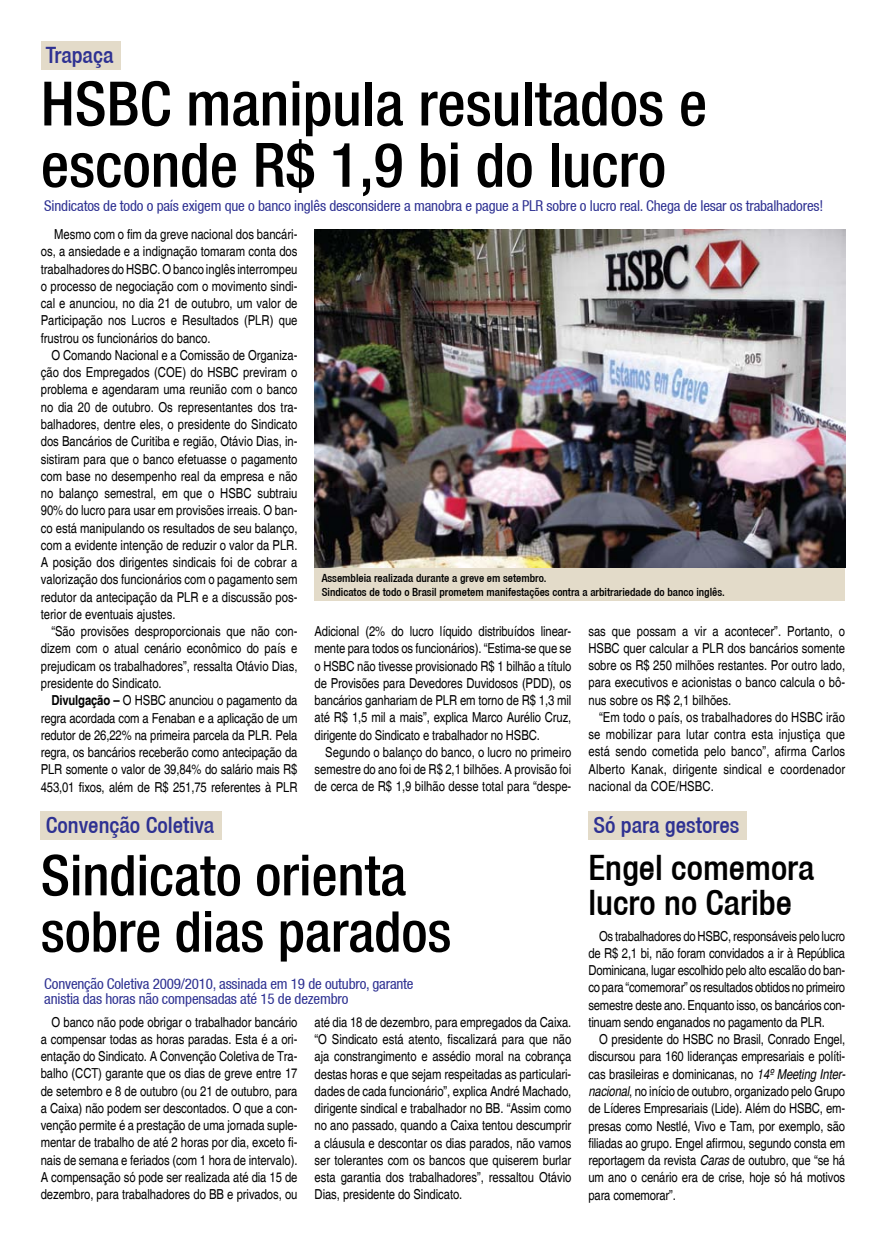
<style>
.page{position:relative;width:886px;height:1241px;background:#fff}
.page>*{position:absolute;margin:0;border:0;box-sizing:border-box;transform-origin:0 0}
.t1{font:500 condensed 61.25px/61.2px "Helvetica 67";color:#000}
.t2{font:500 condensed 56.25px/56.2px "Helvetica 67";color:#000}
.t3{font:500 condensed 35px/35px "Helvetica 67";color:#000}
.t4{font:500 condensed 22.5px "Helvetica 67";color:#2e3192}
.t5{font:condensed 15px/15px "Helvetica 57";letter-spacing:-.01em;color:#2e3192}
.t6{font:condensed 13.75px/17.2px "Helvetica";letter-spacing:-.005em;color:#000;text-align:justify}
.t7{font:500 condensed 11.25px/13.5px "Helvetica 67";color:#000}
.s1{font-weight:700}
.s2{font-style:italic}
</style>
<div class="page">
<div style="left:315px;top:562px;width:530px;height:38px;background:#e3dbc9"></div>
<div style="left:41px;top:41px;width:80px;height:28px;background:#e3dbc9"></div>
<div style="left:41px;top:811px;width:181px;height:28px;background:#e3dbc9"></div>
<div style="left:588px;top:811px;width:159px;height:28px;background:#e3dbc9"></div>
<img style="left:315px;top:229px;width:530px;height:338px">
<h3 class="t4" style="left:46px;top:41px;width:69px">Trapaça</h3>
<h1 class="t1" style="left:41px;top:72px;width:668px">HSBC manipula resultados e esconde R$ 1,9 bi do lucro</h1>
<p class="t5" style="left:44px;top:198px;width:780px">Sindicatos de todo o país exigem que o banco inglês desconsidere a manobra e pague a PLR sobre o lucro real. Chega de lesar os trabalhadores!</p>
<p class="t6" style="left:41px;top:226px;width:258px;text-indent:13px">Mesmo com o fim da greve nacional dos bancári&shy;os, a ansiedade e a indignação tomaram conta dos trabalhadores do HSBC. O banco inglês interrompeu o processo de negociação com o movimento sindi&shy;cal e anunciou, no dia 21 de outubro, um valor de Participação nos Lucros e Resultados (PLR) que frustrou os funcionários do banco.</p>
<p class="t6" style="left:41px;top:346px;width:258px;text-indent:11px">O Comando Nacional e a Comissão de Organiza&shy;ção dos Empregados (COE) do HSBC previram o problema e agendaram uma reunião com o banco no dia 20 de outubro. Os representantes dos tra&shy;balhadores, dentre eles, o presidente do Sindicato dos Bancários de Curitiba e região, Otávio Dias, in&shy;sistiram para que o banco efetuasse o pagamento com base no desempenho real da empresa e não no balanço semestral, em que o HSBC subtraiu 90% do lucro para usar em provisões irreais. O ban&shy;co está manipulando os resultados de seu balanço, com a evidente intenção de reduzir o valor da PLR.<br>A posição dos dirigentes sindicais foi de cobrar a valorização dos funcionários com o pagamento sem redutor da antecipação da PLR e a discussão pos&shy;terior de eventuais ajustes.</p>
<p class="t6" style="left:41px;top:622px;width:258px;text-indent:11px">“São provisões desproporcionais que não con&shy;dizem com o atual cenário econômico do país e prejudicam os trabalhadores”, ressalta Otávio Dias, presidente do Sindicato.</p>
<p class="t6" style="left:41px;top:691px;width:258px;text-indent:11px"><span class="s1">Divulgação –</span> O HSBC anunciou o pagamento da regra acordada com a Fenaban e a aplicação de um redutor de 26,22% na primeira parcela da PLR. Pela regra, os bancários receberão como antecipação da PLR somente o valor de 39,84% do salário mais R$ 453,01 fixos, além de R$ 251,75 referentes à PLR</p>
<p class="t7" style="left:322px;top:571px;width:405px">Assembleia realizada durante a greve em setembro.<br>Sindicatos de todo o Brasil prometem manifestações contra a arbitrariedade do banco inglês.</p>
<p class="t6" style="left:315px;top:622px;width:258px">Adicional (2% do lucro líquido distribuídos linear&shy;mente para todos os funcionários). “Estima-se que se o HSBC não tivesse provisionado R$ 1 bilhão a título de Provisões para Devedores Duvidosos (PDD), os bancários ganhariam de PLR em torno de R$ 1,3 mil até R$ 1,5 mil a mais”, explica Marco Aurélio Cruz, dirigente do Sindicato e trabalhador no HSBC.</p>
<p class="t6" style="left:315px;top:743px;width:258px;text-indent:11px">Segundo o balanço do banco, o lucro no primeiro semestre do ano foi de R$ 2,1 bilhões. A provisão foi de cerca de R$ 1,9 bilhão desse total para “despe-</p>
<p class="t6" style="left:588px;top:622px;width:258px">sas que possam a vir a acontecer”. Portanto, o HSBC quer calcular a PLR dos bancários somente sobre os R$ 250 milhões restantes. Por outro lado, para executivos e acionistas o banco calcula o bô&shy;nus sobre os R$ 2,1 bilhões.</p>
<p class="t6" style="left:588px;top:708px;width:258px;text-indent:11px">“Em todo o país, os trabalhadores do HSBC irão se mobilizar para lutar contra esta injustiça que está sendo cometida pelo banco”, afirma Carlos Alberto Kanak, dirigente sindical e coordenador nacional da COE/HSBC.</p>
<h3 class="t4" style="left:46px;top:811px;width:170px">Convenção Coletiva</h3>
<h3 class="t4" style="left:593px;top:811px;width:147px">Só para gestores</h3>
<h2 class="t2" style="left:41px;top:846px;width:412px">Sindicato orienta sobre dias parados</h2>
<h3 class="t3" style="left:588px;top:849px;width:227px">Engel comemora lucro no Caribe</h3>
<p class="t6" style="left:588px;top:927px;width:258px;text-indent:11px">Os trabalhadores do HSBC, responsáveis pelo lucro de R$ 2,1 bi, não foram convidados a ir à República Dominicana, lugar escolhido pelo alto escalão do ban&shy;co para “comemorar” os resultados obtidos no primeiro semestre deste ano. Enquanto isso, os bancários con&shy;tinuam sendo enganados no pagamento da PLR.</p>
<p class="t6" style="left:588px;top:1030px;width:259px;text-indent:11px">O presidente do HSBC no Brasil, Conrado Engel, discursou para 160 lideranças empresariais e políti&shy;cas brasileiras e dominicanas, no <span class="s2">14º Meeting Inter&shy;nacional</span>, no início de outubro, organizado pelo Grupo de Líderes Empresariais (Lide). Além do HSBC, em&shy;presas como Nestlé, Vivo e Tam, por exemplo, são filiadas ao grupo. Engel afirmou, segundo consta em reportagem da revista <span class="s2">Caras</span> de outubro, que “se há um ano o cenário era de crise, hoje só há motivos para comemorar”.</p>
<p class="t5" style="left:44px;top:975px;width:371px">Convenção Coletiva 2009/2010, assinada em 19 de outubro, garante anistia das horas não compensadas até 15 de dezembro</p>
<p class="t6" style="left:41px;top:1013px;width:258px;text-indent:11px">O banco não pode obrigar o trabalhador bancário a compensar todas as horas paradas. Esta é a ori&shy;entação do Sindicato. A Convenção Coletiva de Tra&shy;balho (CCT) garante que os dias de greve entre 17 de setembro e 8 de outubro (ou 21 de outubro, para a Caixa) não podem ser descontados. O que a con&shy;venção permite é a prestação de uma jornada suple&shy;mentar de trabalho de até 2 horas por dia, exceto fi&shy;nais de semana e feriados (com 1 hora de intervalo).<br>A compensação só pode ser realizada até dia 15 de dezembro, para trabalhadores do BB e privados, ou</p>
<p class="t6" style="left:315px;top:1013px;width:258px">até dia 18 de dezembro, para empregados da Caixa. “O Sindicato está atento, fiscalizará para que não aja constrangimento e assédio moral na cobrança destas horas e que sejam respeitadas as particulari&shy;dades de cada funcionário”, explica André Machado, dirigente sindical e trabalhador no BB. “Assim como no ano passado, quando a Caixa tentou descumprir a cláusula e descontar os dias parados, não vamos ser tolerantes com os bancos que quiserem burlar esta garantia dos trabalhadores”, ressaltou Otávio Dias, presidente do Sindicato.</p>
</div>
